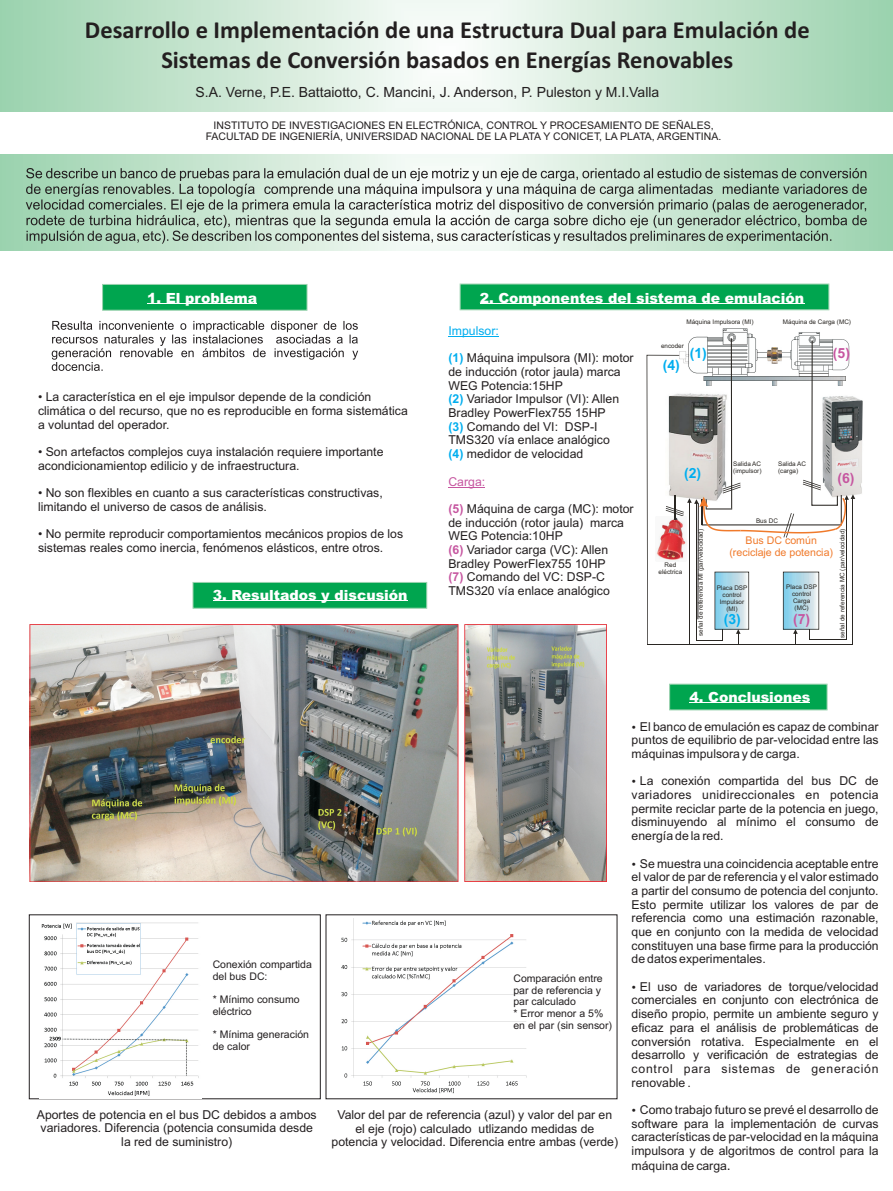
<style>
.page{position:relative;width:893px;height:1191px;background:#fff}
.page>*{position:absolute;margin:0;border:0;box-sizing:border-box;transform-origin:0 0}
.t1{font:700 24.5px/29.9px "Calibri";color:#231f20;text-align:center}
.t2{font:900 14px "Arial";color:#fff}
.t3{font:14px "Arial";color:#231f20}
.t4{font:700 14px "Arial";color:#00aeef}
.t5{font:700 14px "Arial";color:#c656a0}
.t6{font:12.25px/13.7px "Arial";color:#231f20}
.t7{font:12.25px "Arial";color:#00aeef}
.t8{font:12.25px "Arial";color:#c656a0}
.t9{font:10.61px/11.8px "Arial";color:#f07a2b;text-align:center}
.t10{font:10.5px/11.7px "Arial";color:#231f20}
.t11{font:6.37px/7.1px "Arial";color:#2a2723;text-align:center}
.s1{font-weight:700;color:#00aeef}
.s2{font-weight:700;color:#c656a0}
.s3{font-size:14px}
</style>
<div class="page">
<img style="left:855px;top:397px;width:8px;height:98px">
<img style="left:794px;top:332px;width:26px;height:6px">
<img style="left:693px;top:328px;width:62px;height:10px">
<hr style="left:647px;top:644px;width:206px;height:1px;background:#2a2723">
<svg style="left:0;top:0;width:893px;height:112px;background:#cae6d3"></svg>
<svg style="left:103px;top:284px;width:204px;height:26px;background:#08a754"></svg>
<hr style="left:147px;top:303px;width:110px;height:1px;background:#fff">
<svg style="left:52px;top:321px;width:306px;height:50px"></svg>
<svg style="left:193px;top:582px;width:234px;height:26px;background:#08a754"></svg>
<hr style="left:213px;top:600px;width:194px;height:1px;background:#fff">
<svg style="left:0;top:155px;width:893px;height:95px;background:#c2e3cc"></svg>
<svg style="left:26px;top:168px;width:841px;height:76px;background:#acc0b2"></svg>
<svg style="left:460px;top:284px;width:369px;height:26px;background:#08a754"></svg>
<hr style="left:480px;top:303px;width:324px;height:1px;background:#fff">
<hr style="left:448px;top:336px;width:51px;height:1px;background:#00aeef">
<hr style="left:448px;top:487px;width:34px;height:1px;background:#c656a0">
<img style="left:30px;top:624px;width:577px;height:257px">
<img style="left:41px;top:922px;width:158px;height:174px">
<svg style="left:326px;top:914px;width:291px;height:184px"></svg>
<img style="left:339px;top:919px;width:190px;height:174px">
<svg style="left:670px;top:684px;width:157px;height:26px;background:#08a754"></svg>
<hr style="left:689px;top:702px;width:121px;height:1px;background:#fff">
<svg style="left:647px;top:338px;width:208px;height:306px"></svg>
<h1 class="t1" style="left:85px;top:17px;width:726px">Desarrollo e Implementación de una Estructura Dual para Emulación de<br>Sistemas de Conversión basados en Energías Renovables</h1>
<p class="t3" style="left:196px;top:87px;width:465px">S.A. Verne, P.E. Battaiotto, C. Mancini, J. Anderson, P. Puleston y M.I.Valla</p>
<p class="t10" style="left:206px;top:120px;width:517px;text-align:center">INSTITUTO DE INVESTIGACIONES EN ELECTRÓNICA, CONTROL Y PROCESAMIENTO DE SEÑALES,<br>FACULTAD DE INGENIERÍA, UNIVERSIDAD NACIONAL DE LA PLATA Y CONICET, LA PLATA, ARGENTINA.</p>
<p class="t2" style="left:147px;top:292px;width:111px">1. El problema</p>
<p class="t6" style="left:38px;top:391px;width:371px">• La característica en el eje impulsor depende de la condición climática o del recurso, que no es reproducible en forma sistemática a voluntad del operador.</p>
<p class="t6" style="left:38px;top:446px;width:347px">• Son artefactos complejos cuya instalación requiere importante acondicionamientop edilicio y de infraestructura.</p>
<p class="t6" style="left:38px;top:487px;width:346px">• No son flexibles en cuanto a sus características constructivas, limitando el universo de casos de análisis.</p>
<p class="t6" style="left:38px;top:528px;width:367px">• No permite reproducir comportamientos mecánicos propios de los sistemas reales como inercia, fenómenos elásticos, entre otros.</p>
<p class="t2" style="left:213px;top:590px;width:196px">3. Resultados y discusión</p>
<p class="t2" style="left:480px;top:293px;width:326px">2. Componentes del sistema de emulación</p>
<p class="t7" style="left:448px;top:326px;width:52px">Impulsor:</p>
<p class="t6" style="left:448px;top:352px;width:187px"><span class="s1">(1)</span> Máquina impulsora (MI): motor</p>
<p class="t6" style="left:448px;top:393px;width:172px"><span class="s1">(2)</span> Variador Impulsor (VI): Allen</p>
<p class="t6" style="left:448px;top:421px;width:151px"><span class="s1">(3)</span> Comando del VI: DSP-I</p>
<p class="t6" style="left:448px;top:448px;width:136px"><span class="s1">(4)</span> medidor de velocidad</p>
<p class="t11" style="left:686px;top:319px;width:69px">Máquina Impulsora (MI)</p>
<p class="t11" style="left:783px;top:319px;width:70px">Máquina de Carga (MC)</p>
<p class="t11" style="left:661px;top:343px;width:24px">encoder</p>
<p class="t4" style="left:690px;top:348px;width:19px">(1)</p>
<p class="t5" style="left:833px;top:348px;width:19px">(5)</p>
<p class="t4" style="left:663px;top:360px;width:19px">(4)</p>
<p class="t6" style="left:448px;top:366px;width:174px">de inducción (rotor jaula) marca<br>WEG Potencia:15HP</p>
<p class="t6" style="left:448px;top:407px;width:159px">Bradley PowerFlex755 15HP</p>
<p class="t6" style="left:448px;top:434px;width:163px">TMS320 vía enlace analógico</p>
<p class="t11" style="left:733px;top:460px;width:30px;text-align:left">Salida AC (impulsor)</p>
<p class="t11" style="left:778px;top:461px;width:29px;text-align:left">Salida AC (carga)</p>
<p class="t4" style="left:684px;top:468px;width:19px">(2)</p>
<p class="t5" style="left:837px;top:473px;width:19px">(6)</p>
<p class="t8" style="left:448px;top:476px;width:38px">Carga:</p>
<p class="t6" style="left:448px;top:503px;width:187px"><span class="s2">(5)</span> Máquina de carga (MC): motor de inducción (rotor jaula) marca<br>WEG Potencia:10HP<br><span class="s2">(6)</span> Variador carga (VC): Allen<br>Bradley PowerFlex755 10HP<br><span class="s2">(7)</span> Comando del VC: DSP-C<br>TMS320 vía enlace analógico</p>
<p class="t11" style="left:659px;top:562px;width:25px">Red eléctrica</p>
<p class="t11" style="left:698px;top:636px;width:108px;rotate:-90deg">señal de referencia MI (par/velocidad)</p>
<p class="t11" style="left:756px;top:517px;width:23px">Bus DC</p>
<p class="t11" style="left:839px;top:638px;width:111px;rotate:-90deg">señal de referencia MC (par/velocidad)</p>
<p class="t9" style="left:729px;top:535px;width:105px">Bus DC común (reciclaje de potencia)</p>
<p class="t11" style="left:717px;top:584px;width:32px">Placa DSP control<br>Impulsor (MI)</p>
<p class="t11" style="left:786px;top:583px;width:32px">Placa DSP control<br>Carga (MC)</p>
<p class="t4" style="left:724px;top:614px;width:19px">(3)</p>
<p class="t5" style="left:793px;top:614px;width:19px">(7)</p>
<p class="t2" style="left:689px;top:691px;width:122px">4. Conclusiones</p>
<p class="t10" style="left:213px;top:959px;width:101px">Conexión compartida del bus DC:</p>
<p class="t10" style="left:213px;top:994px;width:88px">* Mínimo consumo eléctrico</p>
<p class="t10" style="left:213px;top:1029px;width:98px">* Mínima generación de calor</p>
<p class="t10" style="left:513px;top:973px;width:100px">Comparación entre par de referencia y par calculado<br>* Error menor a 5% en el par (sin sensor)</p>
<p class="t6" style="left:37px;top:1108px;width:281px;text-align:center">Aportes de potencia en el bus DC debidos a ambos variadores. Diferencia (potencia consumida desde la red de suministro)</p>
<p class="t6" style="left:331px;top:1109px;width:288px;text-align:center">Valor del par de referencia (azul) y valor del par en el eje (rojo) calculado utlizando medidas de potencia y velocidad. Diferencia entre ambas (verde)</p>
<p class="t6" style="left:632px;top:720px;width:249px;text-align:justify;text-indent:8px">El banco de emulación es capaz de combinar puntos de equilibrio de par-velocidad entre las máquinas impulsora y de carga.</p>
<p class="t6" style="left:632px;top:775px;width:249px;text-indent:8px">La conexión compartida del bus DC de variadores unidireccionales en potencia permite reciclar parte de la potencia en juego, disminuyendo al<br>energía de la red.</p>
<p class="t6" style="left:632px;top:857px;width:249px;text-align:justify;text-indent:8px">Se muestra una coincidencia aceptable entre el valor de par de referencia y el valor estimado a partir del consumo de potencia del conjunto.<br>Esto permite utilizar los valores de par de referencia como una estimación razonable, que en conjunto con la medida de velocidad constituyen una base firme para la producción de datos experimentales.</p>
<p class="t6" style="left:640px;top:980px;width:123px">El uso de variadores</p>
<p class="t6" style="left:632px;top:1008px;width:249px;text-align:justify">diseño propio, permite un ambiente seguro y eficaz para el análisis de problemáticas de conversión rotativa.</p>
<p class="t6" style="left:632px;top:1076px;width:61px">renovable .</p>
<p class="t6" style="left:632px;top:1104px;width:249px;text-align:justify;text-indent:8px">Como trabajo futuro se prevé el desarrollo de software para la implementación de curvas características de par-velocidad en la máquina impulsora y de algoritmos de control para la</p>
<p class="t6" style="left:632px;top:1160px;width:101px">máquina de carga<span class="s3">.</span></p>
<p class="t6" style="left:736px;top:816px;width:144px">mínimo el consumo de</p>
<p class="t6" style="left:632px;top:980px;width:249px;text-align:right">de torque/velocidad<br>comerciales en conjunto con electrónica de</p>
<p class="t6" style="left:632px;top:1035px;width:249px;text-align:justify;text-indent:123px">Especialmente en el desarrollo y verificación de estrategias de control para sistemas de generación</p>
</div>
